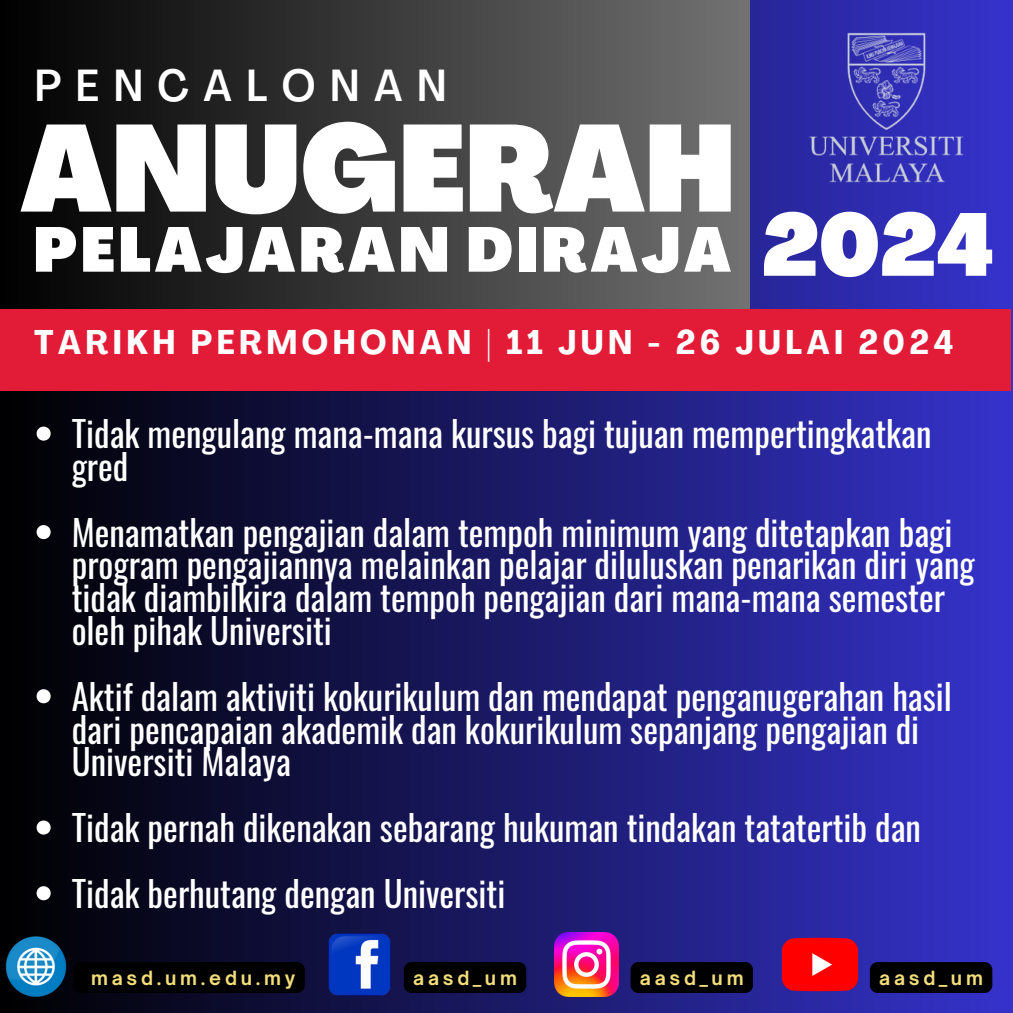
<style>
.page{position:relative;width:1013px;height:1013px;background:#fff}
.page>*{position:absolute;margin:0;border:0;box-sizing:border-box;transform-origin:0 0}
.t1{font:900 condensed 120.88px "Agrandir";color:#fff}
.t2{font:900 condensed 87.12px "Agrandir";color:#fff}
.t3{font:900 condensed 62px "Agrandir";letter-spacing:.06em;color:#fff}
.t4{font:500 condensed 44.25px "Agrandir";letter-spacing:.33em;color:#fff}
.t5{font:35px/32.8px "Oswald";color:#fff}
.t6{font:700 condensed 33.75px "Agrandir";letter-spacing:.13em;color:#fff}
.t7{font:700 18.75px "Open Sauce One";letter-spacing:.2em;color:#f3de7a}
</style>
<div class="page">
<div style="left:0;top:0;width:1012px;height:1012px;background:linear-gradient(to right,#010000,#3532ca)"></div>
<div style="left:0;top:0;width:749px;height:386px;background:linear-gradient(to right,#000,#727272)"></div>
<div style="left:0;top:309px;width:1010px;height:81px;background:#e21b36"></div>
<img style="left:781px;top:926px;width:77px;height:76px">
<div style="left:869px;top:962px;width:123px;height:30px;background:#000;border-radius:8px"></div>
<img style="left:0;top:931px;width:72px;height:71px">
<div style="left:73px;top:962px;width:232px;height:30px;background:#000;border-radius:8px"></div>
<img style="left:555px;top:932px;width:63px;height:64px">
<div style="left:630px;top:962px;width:123px;height:30px;background:#000;border-radius:8px"></div>
<img style="left:326px;top:931px;width:66px;height:66px">
<div style="left:404px;top:962px;width:122px;height:30px;background:#000;border-radius:8px"></div>
<img style="left:781px;top:24px;width:202px;height:169px">
<svg style="left:37px;top:426px;width:14px;height:14px"></svg>
<svg style="left:37px;top:525px;width:14px;height:14px"></svg>
<svg style="left:37px;top:689px;width:14px;height:14px"></svg>
<svg style="left:37px;top:820px;width:14px;height:14px"></svg>
<svg style="left:37px;top:886px;width:14px;height:14px"></svg>
<p class="t4" style="left:35px;top:67px;width:413px">PENCALONAN</p>
<h1 class="t1" style="left:21px;top:121px;width:716px">ANUGERAH</h1>
<h4 class="t3" style="left:33px;top:225px;width:699px">PELAJARAN DIRAJA</h4>
<h2 class="t2" style="left:762px;top:210px;width:234px">2024</h2>
<h3 class="t6" style="left:34px;top:329px;width:920px">TARIKH PERMOHONAN | 11 JUN - 26 JULAI 2024</h3>
<p class="t5" style="left:72px;top:416px;width:861px">Tidak mengulang mana-mana kursus bagi tujuan mempertingkatkan gred</p>
<p class="t5" style="left:72px;top:514px;width:904px">Menamatkan pengajian dalam tempoh minimum yang ditetapkan bagi program pengajiannya melainkan pelajar diluluskan penarikan diri yang tidak diambilkira dalam tempoh pengajian dari mana-mana semester oleh pihak Universiti</p>
<p class="t5" style="left:72px;top:678px;width:881px">Aktif dalam aktiviti kokurikulum dan mendapat penganugerahan hasil dari pencapaian akademik dan kokurikulum sepanjang pengajian di<br>Universiti Malaya</p>
<p class="t5" style="left:72px;top:809px;width:850px">Tidak pernah dikenakan sebarang hukuman tindakan tatatertib dan</p>
<p class="t5" style="left:72px;top:875px;width:435px">Tidak berhutang dengan Universiti</p>
<p class="t7" style="left:91px;top:965px;width:206px">masd.um.edu.my</p>
<p class="t7" style="left:413px;top:965px;width:105px">aasd_um</p>
<p class="t7" style="left:640px;top:965px;width:105px">aasd_um</p>
<p class="t7" style="left:879px;top:965px;width:105px">aasd_um</p>
</div>
